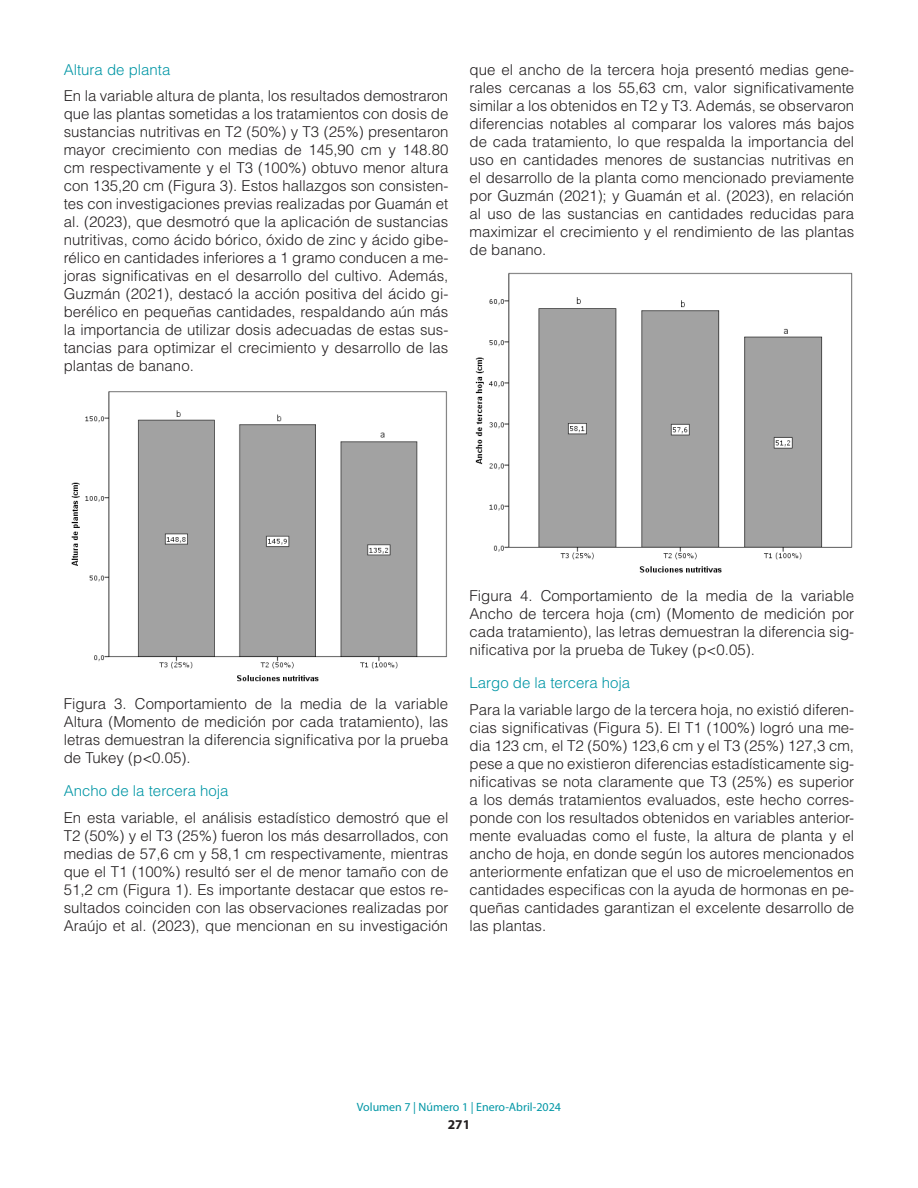
<style>
.page{position:relative;width:918px;height:1188px;background:#fff}
.page>*{position:absolute;margin:0;border:0;box-sizing:border-box;transform-origin:0 0}
.TEXTO{font:300 15px/18px "Helvetica LT Std";color:#231f20;text-align:justify}
.TITULOS_AZUL{font:300 15px "Helvetica LT Std";color:#0096a5}
.t1{font:700 13.5px "Myriad Pro";color:#231f20}
.t2{font:12px "Myriad Pro";color:#0096a5}
</style>
<div class="page">
<img style="left:71px;top:391px;width:376px;height:291px">
<img style="left:475px;top:272px;width:378px;height:301px">
<p class="TITULOS_AZUL" style="left:64px;top:60px;width:108px">Altura de planta</p>
<p class="TEXTO" style="left:64px;top:87px;width:386px">En la variable altura de planta, los resultados demostraron que las plantas sometidas a los tratamientos con dosis de sustancias nutritivas en T2 (50%) y T3 (25%) presentaron mayor crecimiento con medias de 145,90 cm y 148.80 cm respectivamente y el T3 (100%) obtuvo menor altura con 135,20 cm (Figura 3). Estos hallazgos son consisten&shy;tes con investigaciones previas realizadas por Guamán et al. (2023), que desmotró que la aplicación de sustancias nutritivas, como ácido bórico, óxido de zinc y ácido gibe&shy;rélico en cantidades inferiores a 1 gramo conducen a me&shy;joras significativas en el desarrollo del cultivo. Además, Guzmán (2021), destacó la acción positiva del ácido gi&shy;berélico en pequeñas cantidades, respaldando aún más la importancia de utilizar dosis adecuadas de estas sus&shy;tancias para optimizar el crecimiento y desarrollo de las plantas de banano.</p>
<p class="TEXTO" style="left:470px;top:60px;width:386px">que el ancho de la tercera hoja presentó medias gene&shy;rales cercanas a los 55,63 cm, valor significativamente similar a los obtenidos en T2 y T3. Además, se observaron diferencias notables al comparar los valores más bajos de cada tratamiento, lo que respalda la importancia del uso en cantidades menores de sustancias nutritivas en el desarrollo de la planta como mencionado previamente por Guzmán (2021); y Guamán et al. (2023), en relación al uso de las sustancias en cantidades reducidas para maximizar el crecimiento y el rendimiento de las plantas de banano.</p>
<p class="TEXTO" style="left:64px;top:694px;width:386px">Figura 3. Comportamiento de la media de la variable Altura (Momento de medición por cada tratamiento), las letras demuestran la diferencia significativa por la prueba de Tukey (p&lt;0.05).</p>
<p class="TITULOS_AZUL" style="left:64px;top:781px;width:166px">Ancho de la tercera hoja</p>
<p class="TEXTO" style="left:64px;top:808px;width:386px">En esta variable, el análisis estadístico demostró que el T2 (50%) y el T3 (25%) fueron los más desarrollados, con medias de 57,6 cm y 58,1 cm respectivamente, mientras que el T1 (100%) resultó ser el de menor tamaño con de 51,2 cm (Figura 1). Es importante destacar que estos re&shy;sultados coinciden con las observaciones realizadas por Araújo et al. (2023), que mencionan en su investigación</p>
<p class="TEXTO" style="left:470px;top:586px;width:386px">Figura 4. Comportamiento de la media de la variable Ancho de tercera hoja (cm) (Momento de medición por cada tratamiento), las letras demuestran la diferencia sig&shy;nificativa por la prueba de Tukey (p&lt;0.05).</p>
<p class="TITULOS_AZUL" style="left:470px;top:674px;width:162px">Largo de la tercera hoja</p>
<p class="TEXTO" style="left:470px;top:700px;width:386px">Para la variable largo de la tercera hoja, no existió diferen&shy;cias significativas (Figura 5). El T1 (100%) logró una me&shy;dia 123 cm, el T2 (50%) 123,6 cm y el T3 (25%) 127,3 cm, pese a que no existieron diferencias estadísticamente sig&shy;nificativas se nota claramente que T3 (25%) es superior a los demás tratamientos evaluados, este hecho corres&shy;ponde con los resultados obtenidos en variables anterior&shy;mente evaluadas como el fuste, la altura de planta y el ancho de hoja, en donde según los autores mencionados anteriormente enfatizan que el uso de microelementos en cantidades especificas con la ayuda de hormonas en pe&shy;queñas cantidades garantizan el excelente desarrollo de las plantas.</p>
<p class="t2" style="left:357px;top:1099px;width:206px">Volumen 7 | Número 1 | Enero-Abril-2024</p>
<p class="t1" style="left:448px;top:1116px;width:24px">271</p>
</div>
